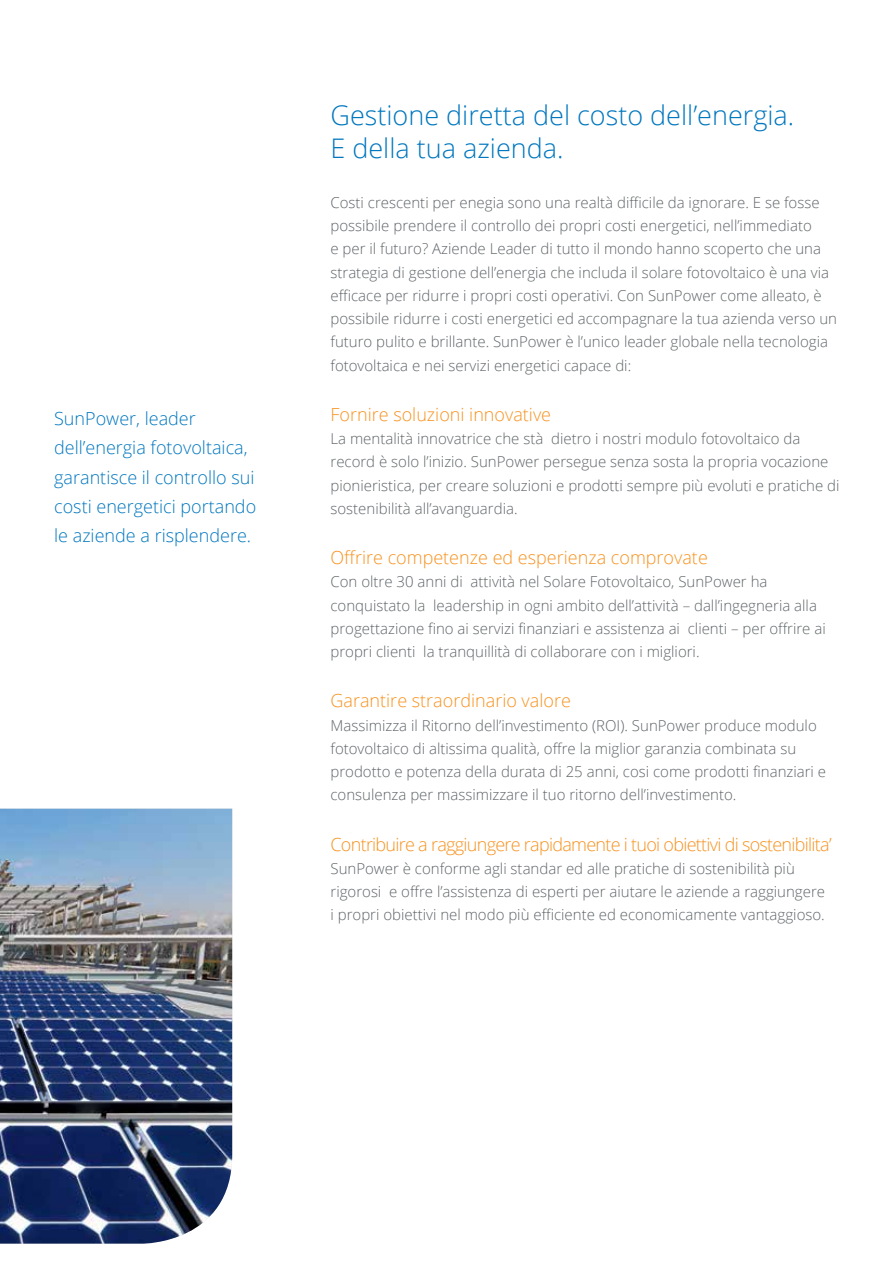
<style>
.page{position:relative;width:893px;height:1263px;background:#fff}
.page>*{position:absolute;margin:0;border:0;box-sizing:border-box;transform-origin:0 0}
.t1{font:300 27px/33px "Open Sans";color:#0077be}
.t2{font:300 18px/29.2px "Open Sans";color:#0077be}
.t3{font:300 18px "Open Sans";color:#f7921e}
.t4{font:300 18px "Open Sans";letter-spacing:-.04em;color:#f7921e}
.t5{font:300 15px/23.2px "Open Sans";color:#5f6568}
</style>
<div class="page">
<img style="left:0;top:809px;width:232px;height:434px">
<p class="t2" style="left:54px;top:403px;width:204px">SunPower, leader dell’energia fotovoltaica, garantisce il controllo sui costi energetici portando le aziende a risplendere.</p>
<h1 class="t1" style="left:330px;top:98px;width:465px">Gestione diretta del costo dell’energia.<br>E della tua azienda.</h1>
<p class="t5" style="left:330px;top:190px;width:508px">Costi crescenti per enegia sono una realtà difficile da ignorare. E se fosse possibile prendere il controllo dei propri costi energetici, nell’immediato<br>e per il futuro? Aziende Leader di tutto il mondo hanno scoperto che una strategia di gestione dell’energia che includa il solare fotovoltaico è una via efficace per ridurre i propri costi operativi. Con SunPower come alleato, è possibile ridurre i costi energetici ed accompagnare la tua azienda verso un futuro pulito e brillante. SunPower è l’unico leader globale nella tecnologia fotovoltaica e nei servizi energetici capace di:</p>
<p class="t3" style="left:330px;top:402px;width:222px">Fornire soluzioni innovative</p>
<p class="t5" style="left:330px;top:427px;width:510px">La mentalità innovatrice che stà dietro i nostri modulo fotovoltaico da record è solo l’inizio. SunPower persegue senza sosta la propria vocazione pionieristica, per creare soluzioni e prodotti sempre più evoluti e pratiche di sostenibilità all’avanguardia.</p>
<p class="t3" style="left:330px;top:545px;width:379px">Offrire competenze ed esperienza comprovate</p>
<p class="t5" style="left:330px;top:570px;width:497px">Con oltre 30 anni di attività nel Solare Fotovoltaico, SunPower ha conquistato la leadership in ogni ambito dell’attività – dall’ingegneria alla progettazione fino ai servizi finanziari e assistenza ai clienti – per offrire ai propri clienti la tranquillità di collaborare con i migliori.</p>
<p class="t3" style="left:330px;top:688px;width:242px">Garantire straordinario valore</p>
<p class="t5" style="left:330px;top:713px;width:497px">Massimizza il Ritorno dell’investimento (ROI). SunPower produce modulo fotovoltaico di altissima qualità, offre la miglior garanzia combinata su prodotto e potenza della durata di 25 anni, cosi come prodotti finanziari e consulenza per massimizzare il tuo ritorno dell’investimento.</p>
<p class="t4" style="left:330px;top:832px;width:503px">Contribuire a raggiungere rapidamente i tuoi obiettivi di sostenibilita’</p>
<p class="t5" style="left:330px;top:856px;width:496px">SunPower è conforme agli standar ed alle pratiche di sostenibilità più rigorosi e offre l’assistenza di esperti per aiutare le aziende a raggiungere i propri obiettivi nel modo più efficiente ed economicamente vantaggioso.</p>
</div>
